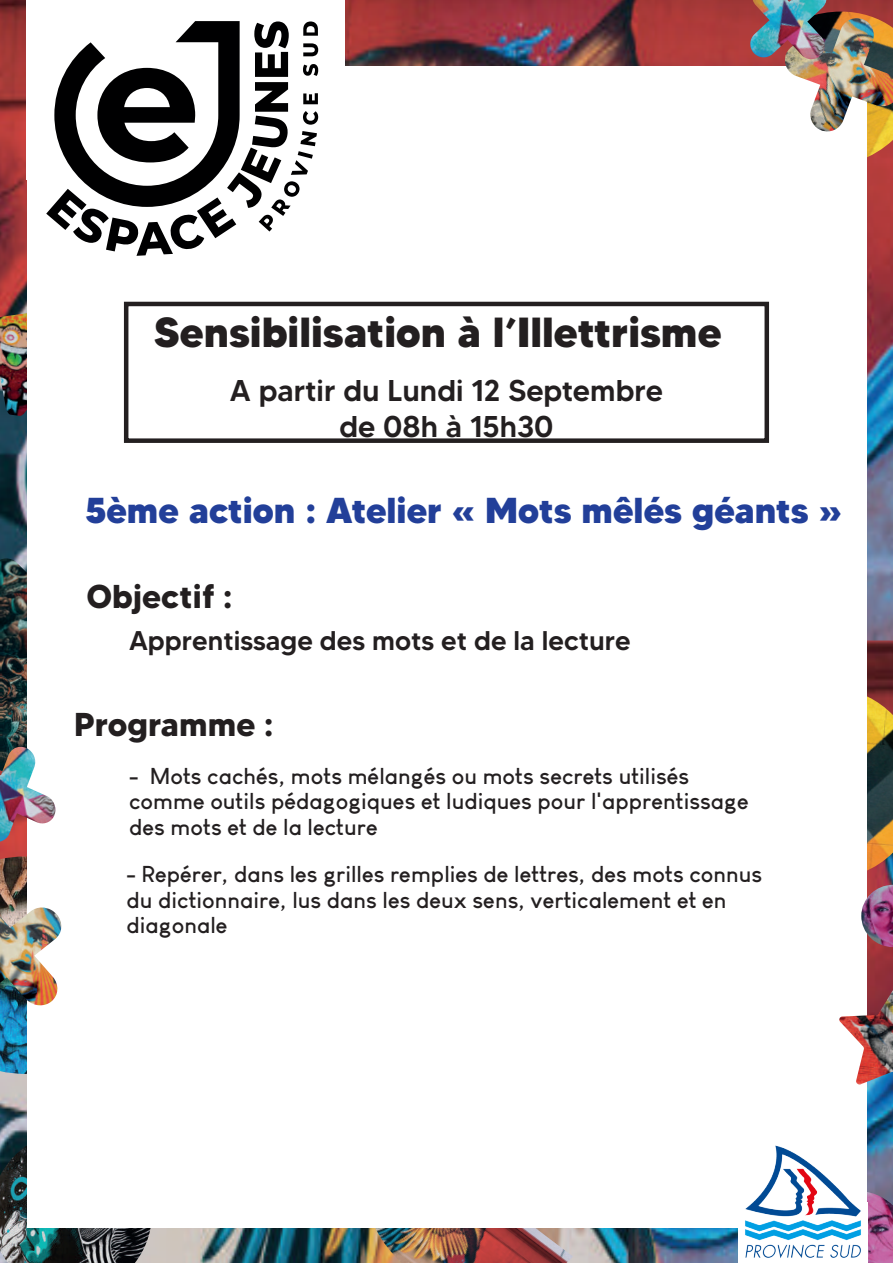
<style>
.page{position:relative;width:893px;height:1263px;background:#fff}
.page>*{position:absolute;margin:0;border:0;box-sizing:border-box;transform-origin:0 0}
.t1{font:800 42px "MADETOMMY";color:#231f20}
.t2{font:800 36px "MADETOMMY";color:#223f99}
.t3{font:700 33px "MADETOMMY";color:#231f20}
.t4{font:500 30px/36px "MADETOMMY";color:#231f20;text-align:center}
.t5{font:500 27px "MADETOMMY";color:#231f20}
.t6{font:700 22.5px/25.5px "Louis George Cafe";color:#231f20}
</style>
<div class="page">
<img style="left:0;top:640px;width:893px;height:623px">
<img style="left:0;top:0;width:893px;height:640px">
<img style="left:0;top:856px;width:27px;height:218px">
<img style="left:0;top:558px;width:27px;height:189px">
<img style="left:826px;top:12px;width:67px;height:150px">
<img style="left:0;top:305px;width:27px;height:111px">
<img style="left:0;top:1132px;width:152px;height:131px">
<img style="left:867px;top:688px;width:26px;height:191px">
<img style="left:350px;top:1228px;width:223px;height:35px">
<img style="left:867px;top:1191px;width:26px;height:72px">
<div style="left:27px;top:66px;width:840px;height:1162px;background:#fff"></div>
<img style="left:783px;top:18px;width:110px;height:116px">
<div style="left:27px;top:0;width:318px;height:180px;background:#fff"></div>
<img style="left:0;top:907px;width:62px;height:100px">
<img style="left:750px;top:0;width:76px;height:60px">
<img style="left:839px;top:990px;width:54px;height:95px">
<img style="left:861px;top:885px;width:32px;height:62px">
<img style="left:0;top:747px;width:56px;height:94px">
<div style="left:124px;top:302px;width:645px;height:141px;border:4px solid #231f20"></div>
<img style="left:738px;top:1145px;width:129px;height:118px">
<svg style="left:46px;top:21px;width:272px;height:235px"></svg>
<h1 class="t1" style="left:154px;top:306px;width:569px">Sensibilisation à l’Illettrisme</h1>
<h3 class="t4" style="left:230px;top:372px;width:435px">A partir du Lundi 12 Septembre de 08h à 15h30</h3>
<h2 class="t2" style="left:85px;top:488px;width:758px">5ème action : Atelier « Mots mêlés géants »</h2>
<h3 class="t3" style="left:86px;top:575px;width:148px">Objectif :</h3>
<p class="t5" style="left:129px;top:623px;width:503px">Apprentissage des mots et de la lecture</p>
<h3 class="t3" style="left:74px;top:704px;width:201px">Programme :</h3>
<p class="t6" style="left:129px;top:763px;width:621px">- Mots cachés, mots mélangés ou mots secrets utilisés comme outils pédagogiques et ludiques pour l'apprentissage des mots et de la lecture</p>
<p class="t6" style="left:127px;top:861px;width:637px">- Repérer, dans les grilles remplies de lettres, des mots connus du dictionnaire, lus dans les deux sens, verticalement et en diagonale</p>
</div>
